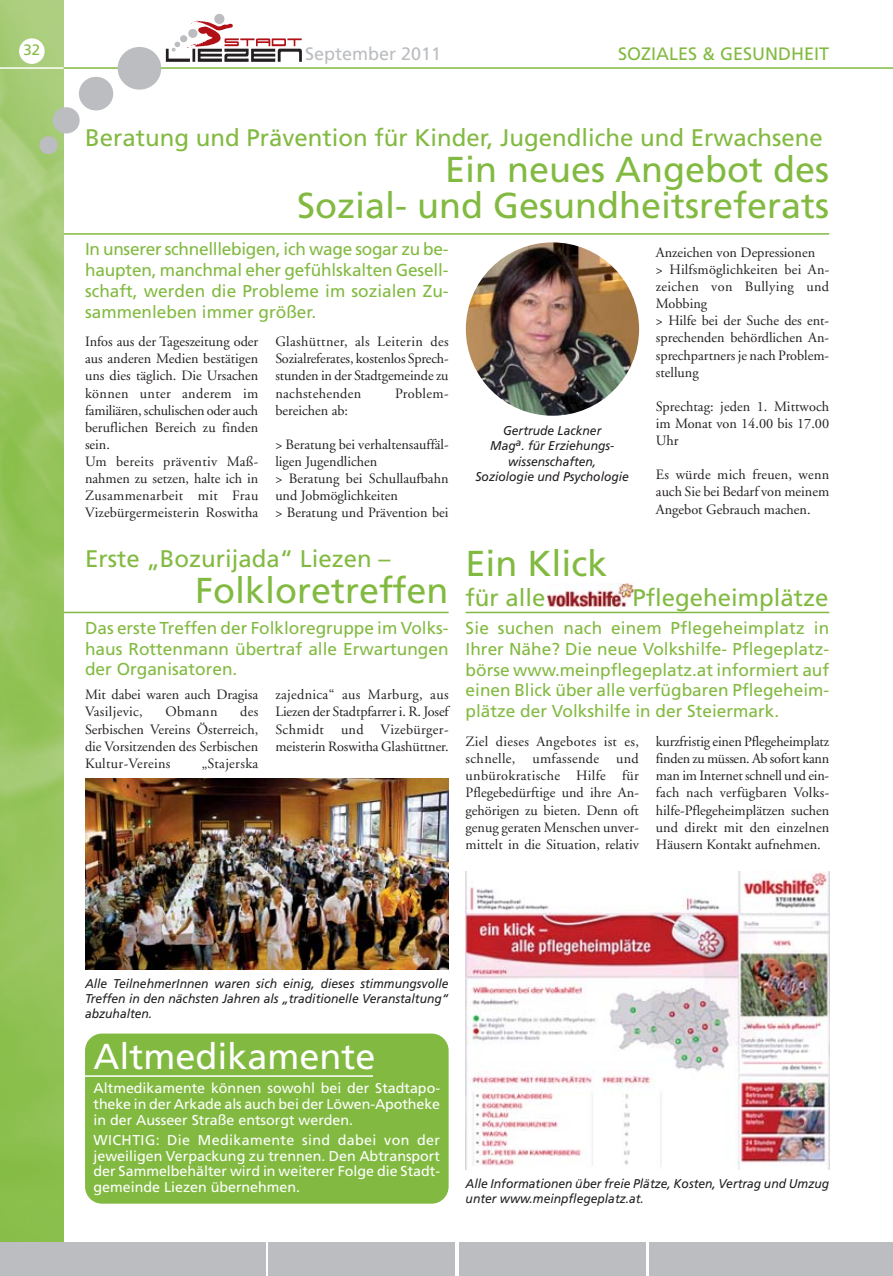
<style>
.page{position:relative;width:893px;height:1276px;background:#fff}
.page>*{position:absolute;margin:0;border:0;box-sizing:border-box;transform-origin:0 0}
.t1{font:36px/36px "Frutiger";color:#82ba41;text-align:right}
.t2{font:36px "Frutiger";color:#fff}
.t3{font:24px "Frutiger";color:#82ba41}
.t4{font:18px "Frutiger";color:#82ba41}
.t5{font:18px "Frutiger";color:#bbbdc0}
.t6{font:17.25px/20.7px "Frutiger";color:#82ba41;text-align:justify}
.t7{font:15px "Frutiger";color:#82ba41}
.t8{font:14.25px/17.1px "Adobe Garamond";color:#231f20;text-align:justify}
.t9{font:14.25px/15.8px "Frutiger";color:#fff;text-align:justify}
.t10{font:14.25px "Adobe Garamond";letter-spacing:.025em;color:#231f20}
.t11{font:italic 12.75px/15.3px "Frutiger";color:#231f20;text-align:center;scale:.95 1}
</style>
<div class="page">
<img style="left:0;top:0;width:64px;height:1242px">
<div style="left:649px;top:1242px;width:244px;height:33px;background:#bbbdc0"></div>
<div style="left:459px;top:1242px;width:187px;height:33px;background:#bbbdc0"></div>
<div style="left:269px;top:1242px;width:186px;height:33px;background:#bbbdc0"></div>
<div style="left:0;top:1242px;width:265px;height:33px;background:#bbbdc0"></div>
<hr style="left:0;top:67px;width:64px;height:2px;background:#fff">
<hr style="left:64px;top:67px;width:829px;height:2px;background:#82ba41">
<div style="left:19px;top:38px;width:26px;height:26px;background:#fff;border-radius:50%"></div>
<svg style="left:38px;top:21px;width:264px;height:134px"></svg>
<div style="left:214px;top:14px;width:10px;height:10px;background:#bbbdc0;border-radius:50%"></div>
<div style="left:85px;top:1033px;width:364px;height:170px;background:#82ba41;border-radius:17px"></div>
<hr style="left:85px;top:1075px;width:288px;height:1px;background:#fff">
<img style="left:466px;top:242px;width:173px;height:174px;border-radius:50%">
<img style="left:85px;top:778px;width:364px;height:191px">
<img style="left:548px;top:583px;width:85px;height:23px">
<img style="left:466px;top:872px;width:363px;height:297px">
<hr style="left:64px;top:233px;width:765px;height:2px;background:#82ba41">
<hr style="left:64px;top:612px;width:385px;height:1px;background:#82ba41">
<hr style="left:466px;top:612px;width:363px;height:1px;background:#82ba41">
<p class="t7" style="left:24px;top:44px;width:18px">32</p>
<p class="t5" style="left:305px;top:47px;width:138px">September 2011</p>
<p class="t4" style="left:618px;top:47px;width:212px">SOZIALES &amp; GESUNDHEIT</p>
<h2 class="t3" style="left:85px;top:128px;width:739px">Beratung und Prävention für Kinder, Jugendliche und Erwachsene</h2>
<h1 class="t1" style="left:297px;top:154px;width:534px">Ein neues Angebot des<br>Sozial- und Gesundheitsreferats</h1>
<p class="t6" style="left:85px;top:240px;width:365px">In unserer schnelllebigen, ich wage sogar zu be&shy;haupten, manchmal eher gefühlskalten Gesell&shy;schaft, werden die Probleme im sozialen Zu&shy;sammenleben immer größer.</p>
<p class="t8" style="left:85px;top:334px;width:175px;text-align:left">Infos aus der Tageszeitung oder aus anderen Medien bestätigen uns dies täglich. Die Ursachen können unter anderem im familiären, schulischen oder auch beruflichen Bereich zu finden sein.<br>Um bereits präventiv Maß&shy;nahmen zu setzen, halte ich in<br>Zusammenarbeit mit Frau<br>Vizebürgermeisterin Roswitha</p>
<p class="t8" style="left:275px;top:334px;width:175px">Glashüttner, als Leiterin des Sozialreferates, kostenlos Sprech&shy;stunden in der Stadtgemeinde zu nachstehenden</p>
<p class="t10" style="left:395px;top:387px;width:55px">Problem-</p>
<p class="t8" style="left:275px;top:403px;width:74px">bereichen ab:</p>
<p class="t8" style="left:275px;top:437px;width:175px;text-align:left">&gt; Beratung bei verhaltensauffäl&shy;ligen Jugendlichen<br>&gt; Beratung bei Schullaufbahn und Jobmöglichkeiten<br>&gt; Beratung und Prävention bei</p>
<h2 class="t3" style="left:85px;top:549px;width:307px">Erste „Bozurijada“ Liezen –</h2>
<h1 class="t1" style="left:195px;top:575px;width:255px">Folkloretreffen</h1>
<p class="t6" style="left:85px;top:619px;width:365px">Das erste Treffen der Folkloregruppe im Volks&shy;haus Rottenmann übertraf alle Erwartungen der Organisatoren.</p>
<p class="t8" style="left:85px;top:687px;width:175px">Mit dabei waren auch Dragisa<br>Vasiljevic,</p>
<p class="t8" style="left:275px;top:687px;width:175px">zajednica“ aus Marburg, aus Liezen der Stadtpfarrer i. R. Josef Schmidt und Vizebürger - meisterin Roswitha Glashüttner.</p>
<p class="t8" style="left:85px;top:704px;width:175px;text-indent:155px">des Serbischen Vereins Österreich, die Vorsitzenden des Serbischen Kultur-Vereins</p>
<p class="t8" style="left:165px;top:704px;width:54px">Obmann</p>
<p class="t10" style="left:202px;top:757px;width:58px">„Stajerska</p>
<p class="t11" style="left:476px;top:424px;width:163px">Gertrude Lackner<br>Mag<sup>a</sup>. für Erziehungs&shy;wissenschaften,<br>Soziologie und Psychologie</p>
<p class="t8" style="left:656px;top:245px;width:175px;text-align:left">Anzeichen von Depressionen<br>&gt; Hilfsmöglichkeiten bei An&shy;zeichen von Bullying und<br>Mobbing<br>&gt; Hilfe bei der Suche des ent&shy;sprechenden behördlichen An&shy;sprechpartners je nach Problem&shy;stellung</p>
<p class="t8" style="left:656px;top:399px;width:175px">Sprechtag: jeden 1. Mittwoch im Monat von 14.00 bis 17.00<br>Uhr</p>
<p class="t8" style="left:656px;top:467px;width:175px">Es würde mich freuen, wenn auch Sie bei Bedarf von meinem Angebot Gebrauch machen.</p>
<h1 class="t1" style="left:466px;top:548px;width:143px">Ein Klick</h1>
<h2 class="t3" style="left:466px;top:588px;width:82px">für alle</h2>
<h2 class="t3" style="left:632px;top:588px;width:198px">Pflegeheimplätze</h2>
<p class="t6" style="left:466px;top:619px;width:365px">Sie suchen nach einem Pflegeheimplatz in Ihrer Nähe? Die neue Volkshilfe- Pflegeplatz&shy;börse www.meinpflegeplatz.at informiert auf einen Blick über alle verfügbaren Pflegeheim&shy;plätze der Volkshilfe in der Steiermark.</p>
<p class="t8" style="left:466px;top:734px;width:175px">Ziel dieses Angebotes ist es, schnelle, umfassende und unbürokratische Hilfe für Pflegebedürftige und ihre An&shy;gehörigen zu bieten. Denn oft genug geraten Menschen unver&shy;mittelt in die Situation, relativ</p>
<p class="t8" style="left:656px;top:734px;width:175px">kurzfristig einen Pflegeheimplatz finden zu müssen. Ab sofort kann man im Internet schnell und ein&shy;fach nach verfügbaren Volks&shy;hilfe-Pflegeheimplätzen suchen und direkt mit den einzelnen Häusern Kontakt aufnehmen.</p>
<p class="t11" style="left:85px;top:976px;width:384px;text-align:justify">Alle TeilnehmerInnen waren sich einig, dieses stimmungsvolle Treffen in den nächsten Jahren als „traditionelle Veranstaltung“ abzuhalten.</p>
<h1 class="t2" style="left:94px;top:1042px;width:284px">Altmedikamente</h1>
<p class="t9" style="left:94px;top:1081px;width:348px">Altmedikamente können sowohl bei der Stadtapo&shy;theke in der Arkade als auch bei der Löwen-Apotheke in der Ausseer Straße entsorgt werden.</p>
<p class="t9" style="left:94px;top:1133px;width:348px">WICHTIG: Die Medikamente sind dabei von der jeweiligen Verpackung zu trennen. Den Abtransport der Sammel behälter wird in weiterer Folge die Stadt&shy;gemeinde Liezen übernehmen.</p>
<p class="t11" style="left:466px;top:1176px;width:384px;text-align:left">Alle Informationen über freie Plätze, Kosten, Vertrag und Umzug unter www.meinpflegeplatz.at.</p>
</div>
